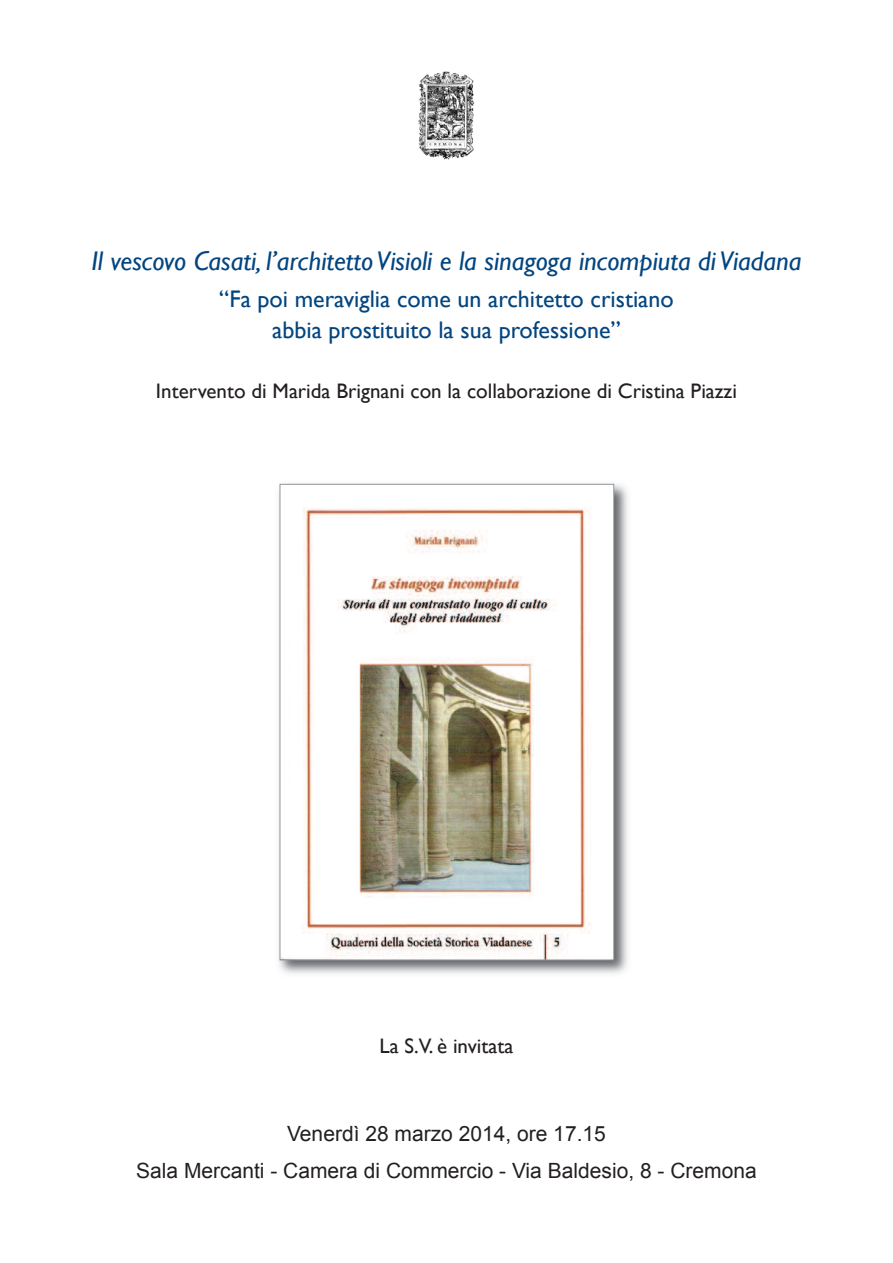
<style>
.page{position:relative;width:893px;height:1263px;background:#fff}
.page>*{position:absolute;margin:0;border:0;box-sizing:border-box;transform-origin:0 0}
.t1{font:italic 27px "Gill Sans";color:#034580}
.t2{font:24px/30.9px "Gill Sans";color:#034580;text-align:center}
.t3{font:21px/37.5px "Arial";color:#231f20;text-align:center}
.t4{font:21px "Gill Sans";color:#231f20}
</style>
<div class="page">
<img style="left:418px;top:71px;width:57px;height:89px">
<img style="left:278px;top:483px;width:350px;height:491px">
<img style="left:282px;top:486px;width:330px;height:472px">
<div style="left:280px;top:484px;width:334px;height:476px;border:1px solid #939598"></div>
<p class="t1" style="left:91px;top:245px;width:712px">Il vescovo Casati, l’architetto Visioli e la sinagoga incompiuta di Viadana</p>
<p class="t2" style="left:219px;top:283px;width:456px">“Fa poi meraviglia come un architetto cristiano abbia prostituito la sua professione”</p>
<p class="t4" style="left:156px;top:379px;width:582px">Intervento di Marida Brignani con la collaborazione di Cristina Piazzi</p>
<p class="t4" style="left:379px;top:1034px;width:136px">La S.V. è invitata</p>
<p class="t3" style="left:136px;top:1115px;width:622px">Venerdì 28 marzo 2014, ore 17.15<br>Sala Mercanti - Camera di Commercio - Via Baldesio, 8 - Cremona</p>
</div>
